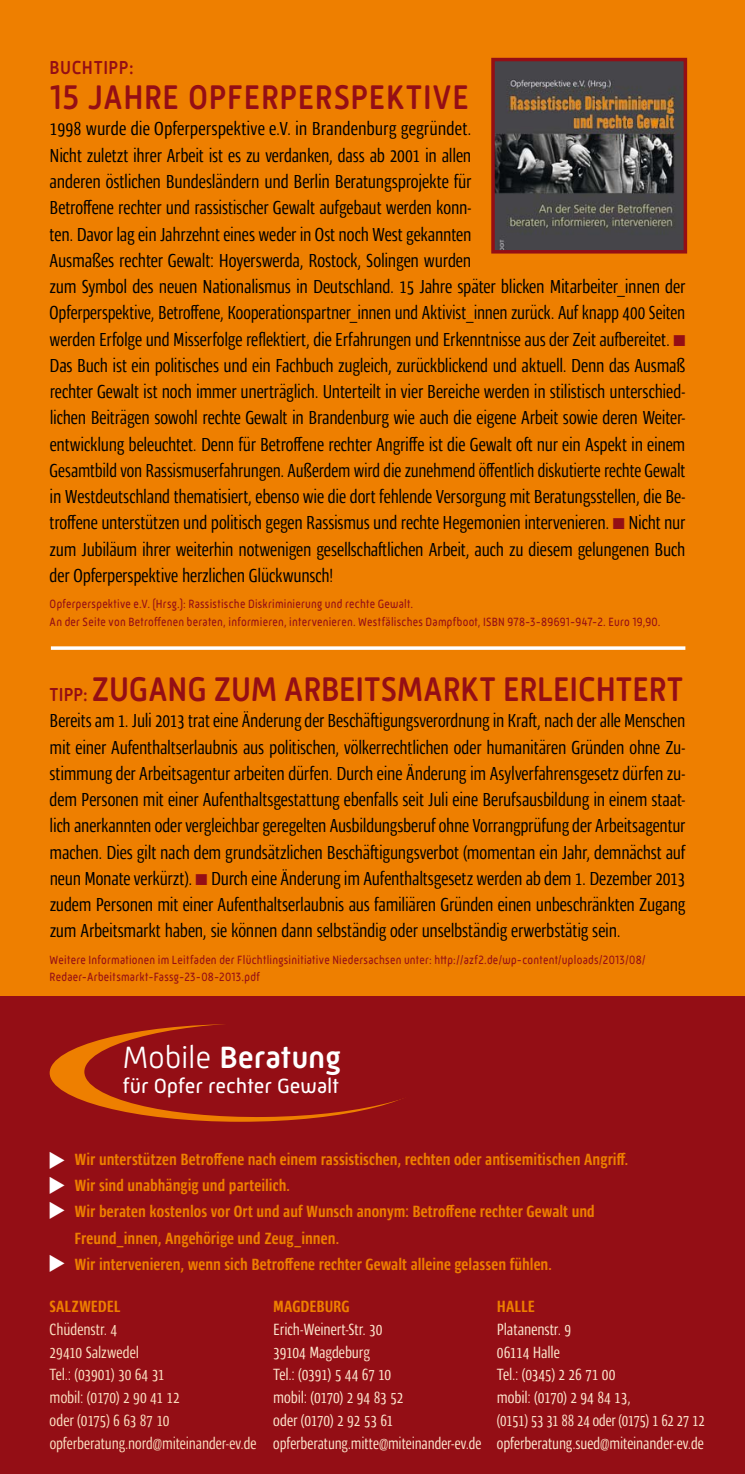
<style>
.page{position:relative;width:745px;height:1474px;background:#fff}
.page>*{position:absolute;margin:0;border:0;box-sizing:border-box;transform-origin:0 0}
.t1{font:500 35px "Mic 32 New Rounded";letter-spacing:.005em;color:#940e15;scale:.9 1}
.t2{font:500 31.5px "Mic 32 New Rounded";letter-spacing:.005em;color:#fff}
.t3{font:21px "Mic 32 New Rounded";color:#fff}
.t4{font:21px "Zapf Dingbats ITC";color:#fff}
.t5{font:19.25px/26.2px "Ardoise Pro Tight";letter-spacing:-.01em;color:#000}
.t6{font:500 19.25px "Mic 32 New Rounded";color:#940e15;scale:.9 1}
.t7{font:700 16.62px/26.2px "Ardoise Pro Tight";letter-spacing:.005em;color:#ee7f00}
.t8{font:16.62px/22.8px "Ardoise Pro Tight";letter-spacing:-.005em;color:#fce5cc}
.t9{font:16.62px/22.8px "Ardoise Pro Tight";letter-spacing:-.005em;color:#fbdfbf}
.t10{font:12.25px/17.5px "Mic 32 New Rounded";letter-spacing:.025em;color:#940e15;scale:.87 1}
.s1{color:#940e15}
.s2{font-size:19.25px}
.s3{font-weight:300}
</style>
<div class="page">
<div style="left:0;top:0;width:744px;height:1473px;background:#ee7f00"></div>
<div style="left:0;top:996px;width:744px;height:477px;background:#940e15"></div>
<div style="left:50px;top:1024px;width:380px;height:97px;background:#ee7f00;border-radius:50%"></div>
<svg style="left:84px;top:1024px;width:346px;height:94px"></svg>
<svg style="left:51px;top:646px;width:634px;height:4px;background:#fcefdf"></svg>
<img style="left:496px;top:63px;width:185px;height:185px">
<div style="left:491px;top:58px;width:195px;height:195px;border:4px solid #940e15"></div>
<p class="t6" style="left:50px;top:57px;width:95px">BUCHTIPP:</p>
<h1 class="t1" style="left:50px;top:77px;width:236px">15 JAHRE OPFERPERSPE</h1>
<h1 class="t1" style="left:386px;top:77px;width:58px">KTIVE</h1>
<p class="t5" style="left:50px;top:114px;width:637px">1998 wurde die Opferperspektive e.V. in Brandenburg gegründet.<br>Nicht zuletzt ihrer Arbeit ist es zu verdanken, dass ab 2001 in allen<br>anderen östlichen Bundesländern und Berlin Beratungsprojekte für<br>Betroffene rechter und rassistischer Gewalt aufgebaut werden konn-<br>ten. Davor lag ein Jahrzehnt eines weder in Ost noch West gekannten<br>Ausmaßes rechter Gewalt: Hoyerswerda, Rostock, Solingen wurden<br>zum Symbol des neuen Nationalismus in Deutschland. 15 Jahre später blicken Mitarbeiter_innen der Opferperspektive, Betroffene, Kooperationspartner_innen und Aktivist_innen zurück. Auf knapp 400 Seiten werden Erfolge und Misserfolge reflektiert, die Erfahrungen und Erkenntnisse aus der Zeit aufbereitet. <span class="s1">■ </span>Das Buch ist ein politisches und ein Fachbuch zugleich, zurückblickend und aktuell. Denn das Ausmaß rechter Gewalt ist noch immer unerträglich. Unterteilt in vier Bereiche werden in stilistisch unterschied&shy;lichen Beiträgen sowohl rechte Gewalt in Brandenburg wie auch die eigene Arbeit sowie deren Weiter&shy;entwicklung beleuchtet. Denn für Betroffene rechter Angriffe ist die Gewalt oft nur ein Aspekt in einem Gesamtbild von Rassismuserfahrungen. Außerdem wird die zunehmend öffentlich diskutierte rechte Gewalt in Westdeutschland thematisiert, ebenso wie die dort fehlende Versorgung mit Beratungsstellen, die Be&shy;troffene unterstützen und politisch gegen Rassismus und rechte Hegemonien intervenieren. <span class="s1">■</span> Nicht nur zum Jubiläum ihrer weiterhin notwenigen gesellschaftlichen Arbeit, auch zu diesem gelungenen Buch der Opferperspektive herzlichen Glückwunsch!</p>
<p class="t10" style="left:50px;top:595px;width:703px">Opferperspektive e.V. (Hrsg.): Rassistische Diskriminierung und rechte Gewalt.<br>An der Seite von Betroffenen beraten, informieren, intervenieren. Westfälisches Dampfboot, ISBN 978-3-89691-947-2. Euro 19,90.</p>
<p class="t6" style="left:50px;top:683px;width:10px">TIPP</p>
<h1 class="t1" style="left:83px;top:669px;width:169px"><span class="s2">:</span> ZUGANG ZUM</h1>
<h1 class="t1" style="left:284px;top:669px;width:18px">ARBEI</h1>
<h1 class="t1" style="left:364px;top:669px;width:356px">TSMARKT ERLEICHTERT</h1>
<p class="t5" style="left:50px;top:705px;width:637px;text-align:justify">Bereits am 1. Juli 2013 trat eine Änderung der Beschäftigungsverordnung in Kraft, nach der alle Menschen mit einer Aufenthaltserlaubnis aus politischen, völkerrechtlichen oder humanitären Gründen ohne Zu&shy;stimmung der Arbeitsagentur arbeiten dürfen. Durch eine Änderung im Asylverfahrensgesetz dürfen zu&shy;dem Personen mit einer Aufenthaltsgestattung ebenfalls seit Juli eine Berufsausbildung in einem staat&shy;lich anerkannten oder vergleichbar geregelten Ausbildungsberuf ohne Vorrangprüfung der Arbeitsagentur machen. Dies gilt nach dem grundsätzlichen Beschäftigungsverbot (momentan ein Jahr, demnächst auf neun Monate verkürzt). <span class="s1">■</span> Durch eine Änderung im Aufenthaltsgesetz werden ab dem 1. Dezember 2013 zudem Personen mit einer Aufenthaltserlaubnis aus familiären Gründen einen unbeschränkten Zugang zum Arbeitsmarkt haben, sie können dann selbständig oder unselbständig erwerbstätig sein.</p>
<p class="t10" style="left:50px;top:950px;width:686px">Weitere Informationen im Leitfaden der Flüchtlingsinitiative Niedersachsen unter: http://azf2.de/wp-content/uploads/2013/08/<br>Redaer-Arbeitsmarkt-Fassg-23-08-2013.pdf</p>
<h2 class="t2" style="left:123px;top:1039px;width:219px"><span class="s3">Mobile</span> BERATUNG</h2>
<p class="t3" style="left:123px;top:1074px;width:217px">für Opfer rechter Gewalt</p>
<p class="t4" style="left:67px;top:1151px;width:70px;rotate:90deg">▲▲▲</p>
<p class="t7" style="left:74px;top:1144px;width:555px">Wir unterstützen Betroffene nach einem rassistischen, rechten oder antisemitischen Angriff.<br>Wir sind unabhängig und parteilich.<br>Wir beraten kostenlos vor Ort und auf Wunsch anonym: Betroffene rechter Gewalt und Freund_innen, Angehörige und Zeug_innen.<br>Wir intervenieren, wenn sich Betroffene rechter Gewalt alleine gelassen fühlen.</p>
<p class="t7" style="left:50px;top:1291px;width:72px">SALZWEDEL</p>
<p class="t9" style="left:50px;top:1316px;width:208px">Chüdenstr. 4<br>29410 Salzwedel<br>Tel.: (03901) 30 64 31<br>mobil: (0170) 2 90 41 12<br>oder (0175) 6 63 87 10 opferberatung.nord@miteinander-ev.de</p>
<p class="t7" style="left:273px;top:1291px;width:78px">MAGDEBURG</p>
<p class="t8" style="left:273px;top:1316px;width:210px">Erich-Weinert-Str. 30<br>39104 Magdeburg<br>Tel.: (0391) 5 44 67 10<br>mobil: (0170) 2 94 83 52<br>oder (0170) 2 92 53 61 opferberatung.mitte@miteinander-ev.de</p>
<p class="t7" style="left:496px;top:1291px;width:39px">HALLE</p>
<p class="t8" style="left:496px;top:1316px;width:209px">Platanenstr. 9<br>06114 Halle<br>Tel.: (0345) 2 26 71 00<br>mobil: (0170) 2 94 84 13,<br>(0151) 53 31 88 24 oder (0175) 1 62 27 12 opferberatung.sued@miteinander-ev.de</p>
</div>
